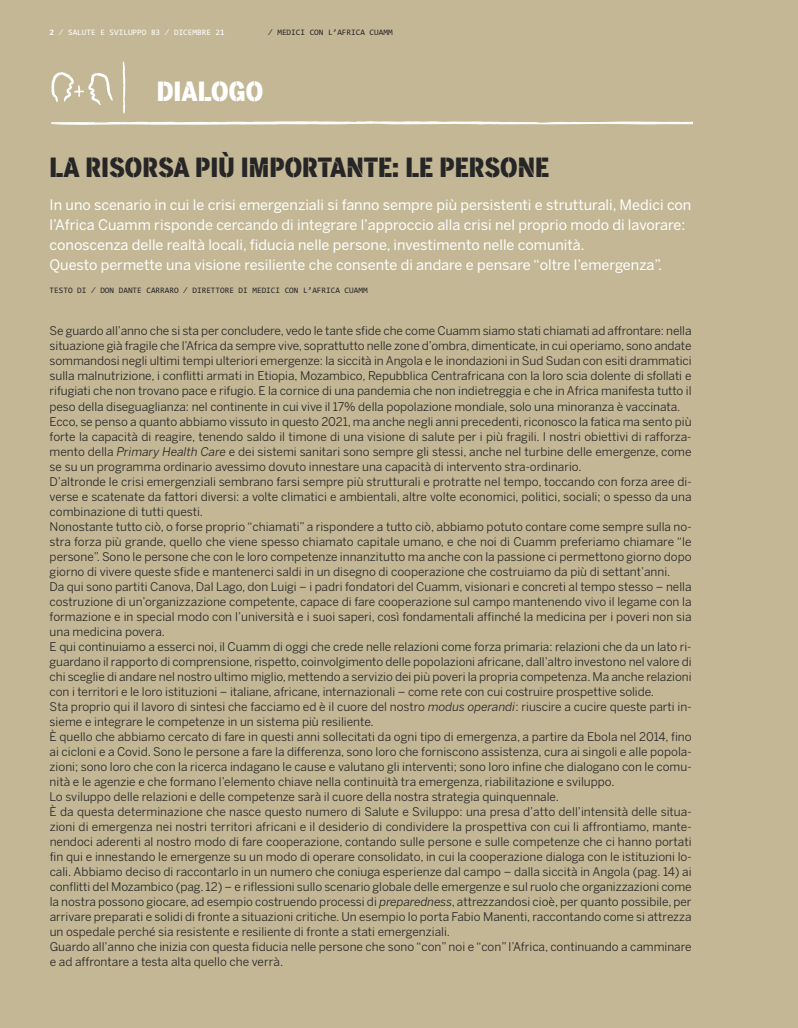
<style>
.page{position:relative;width:798px;height:1028px;background:#fff}
.page>*{position:absolute;margin:0;border:0;box-sizing:border-box;transform-origin:0 0}
.t1{font:26.25px "cuammstencil stencil";color:#272627}
.t2{font:26.25px "cuammstencil stencil";color:#fff}
.t3{font:14.38px/20px "Benton Sans";color:#fff}
.t4{font:11.88px/15px "Benton Sans";color:#272627}
.t5{font:8.38px "Consolas";color:#272627}
.t6{font:8.38px "Consolas";color:#fff}
.s1{font-weight:700}
.s2{font-style:italic}
</style>
<div class="page">
<div style="left:0;top:0;width:797px;height:1028px;background:#c4b795"></div>
<svg style="left:51px;top:61px;width:640px;height:64px"></svg>
<hr style="left:51px;top:122px;width:44px;height:2px;background:#fff">
<p class="t6" style="left:50px;top:28px;width:176px"><span class="s1">2</span> ⁄ SALUTE E SVILUPPO 83 ⁄ DICEMBRE 21</p>
<p class="t5" style="left:268px;top:28px;width:126px">⁄ MEDICI CON L’AFRICA CUAMM</p>
<h1 class="t2" style="left:157px;top:76px;width:108px">DIALOGO</h1>
<h1 class="t1" style="left:50px;top:152px;width:501px">LA RISORSA PIÙ IMPORTANTE: LE PERSONE</h1>
<p class="t3" style="left:50px;top:195px;width:643px">In uno scenario in cui le crisi emergenziali si fanno sempre più persistenti e strutturali, Medici con l’Africa Cuamm risponde cercando di integrare l’approccio alla crisi nel proprio modo di lavorare: conoscenza delle realtà locali, fiducia nelle persone, investimento nelle comunità.<br>Questo permette una visione resiliente che consente di andare e pensare “oltre l’emergenza”.</p>
<p class="t5" style="left:50px;top:285px;width:319px">TESTO DI ⁄ DON DANTE CARRARO ⁄ DIRETTORE DI MEDICI CON L’AFRICA CUAMM</p>
<p class="t4" style="left:50px;top:324px;width:643px">Se guardo all’anno che si sta per concludere, vedo le tante sfide che come Cuamm siamo stati chiamati ad affrontare: nella situazione già fragile che l’Africa da sempre vive, soprattutto nelle zone d’ombra, dimenticate, in cui operiamo, sono andate sommandosi negli ultimi tempi ulteriori emergenze: la siccità in Angola e le inondazioni in Sud Sudan con esiti drammatici sulla malnutrizione, i conflitti armati in Etiopia, Mozambico, Repubblica Centrafricana con la loro scia dolente di sfollati e rifugiati che non trovano pace e rifugio. E la cornice di una pandemia che non indietreggia e che in Africa manifesta tutto il peso della diseguaglianza: nel continente in cui vive il 17% della popolazione mondiale, solo una minoranza è vaccinata.<br>Ecco, se penso a quanto abbiamo vissuto in questo 2021, ma anche negli anni precedenti, riconosco la fatica ma sento più forte la capacità di reagire, tenendo saldo il timone di una visione di salute per i più fragili. I nostri obiettivi di rafforza&shy;mento della <span class="s2">Primary Health Care</span> e dei sistemi sanitari sono sempre gli stessi, anche nel turbine delle emergenze, come se su un programma ordinario avessimo dovuto innestare una capacità di intervento stra-ordinario.<br>D’altronde le crisi emergenziali sembrano farsi sempre più strutturali e protratte nel tempo, toccando con forza aree di&shy;verse e scatenate da fattori diversi: a volte climatici e ambientali, altre volte economici, politici, sociali; o spesso da una combinazione di tutti questi.<br>Nonostante tutto ciò, o forse proprio “chiamati” a rispondere a tutto ciò, abbiamo potuto contare come sempre sulla no&shy;stra forza più grande, quello che viene spesso chiamato capitale umano, e che noi di Cuamm preferiamo chiamare “le persone”. Sono le persone che con le loro competenze innanzitutto ma anche con la passione ci permettono giorno dopo giorno di vivere queste sfide e mantenerci saldi in un disegno di cooperazione che costruiamo da più di settant’anni.<br>Da qui sono partiti Canova, Dal Lago, don Luigi – i padri fondatori del Cuamm, visionari e concreti al tempo stesso – nella costruzione di un’organizzazione competente, capace di fare cooperazione sul campo mantenendo vivo il legame con la formazione e in special modo con l’università e i suoi saperi, così fondamentali affinché la medicina per i poveri non sia una medicina povera.<br>E qui continuiamo a esserci noi, il Cuamm di oggi che crede nelle relazioni come forza primaria: relazioni che da un lato ri&shy;guardano il rapporto di comprensione, rispetto, coinvolgimento delle popolazioni africane, dall’altro investono nel valore di chi sceglie di andare nel nostro ultimo miglio, mettendo a servizio dei più poveri la propria competenza. Ma anche relazioni con i territori e le loro istituzioni – italiane, africane, internazionali – come rete con cui costruire prospettive solide.<br>Sta proprio qui il lavoro di sintesi che facciamo ed è il cuore del nostro <span class="s2">modus operandi</span>: riuscire a cucire queste parti in&shy;sieme e integrare le competenze in un sistema più resiliente.<br>È quello che abbiamo cercato di fare in questi anni sollecitati da ogni tipo di emergenza, a partire da Ebola nel 2014, fino ai cicloni e a Covid. Sono le persone a fare la differenza, sono loro che forniscono assistenza, cura ai singoli e alle popola&shy;zioni; sono loro che con la ricerca indagano le cause e valutano gli interventi; sono loro infine che dialogano con le comu&shy;nità e le agenzie e che formano l’elemento chiave nella continuità tra emergenza, riabilitazione e sviluppo.<br>Lo sviluppo delle relazioni e delle competenze sarà il cuore della nostra strategia quinquennale.<br>È da questa determinazione che nasce questo numero di Salute e Sviluppo: una presa d’atto dell’intensità delle situa&shy;zioni di emergenza nei nostri territori africani e il desiderio di condividere la prospettiva con cui li affrontiamo, mante&shy;nendoci aderenti al nostro modo di fare cooperazione, contando sulle persone e sulle competenze che ci hanno portati fin qui e innestando le emergenze su un modo di operare consolidato, in cui la cooperazione dialoga con le istituzioni lo&shy;cali. Abbiamo deciso di raccontarlo in un numero che coniuga esperienze dal campo – dalla siccità in Angola (pag. 14) ai conflitti del Mozambico (pag. 12) – e riflessioni sullo scenario globale delle emergenze e sul ruolo che organizzazioni come la nostra possono giocare, ad esempio costruendo processi di <span class="s2">preparedness</span>, attrezzandosi cioè, per quanto possibile, per arrivare preparati e solidi di fronte a situazioni critiche. Un esempio lo porta Fabio Manenti, raccontando come si attrezza un ospedale perché sia resistente e resiliente di fronte a stati emergenziali.<br>Guardo all’anno che inizia con questa fiducia nelle persone che sono “con” noi e “con” l’Africa, continuando a camminare e ad affrontare a testa alta quello che verrà.</p>
</div>
